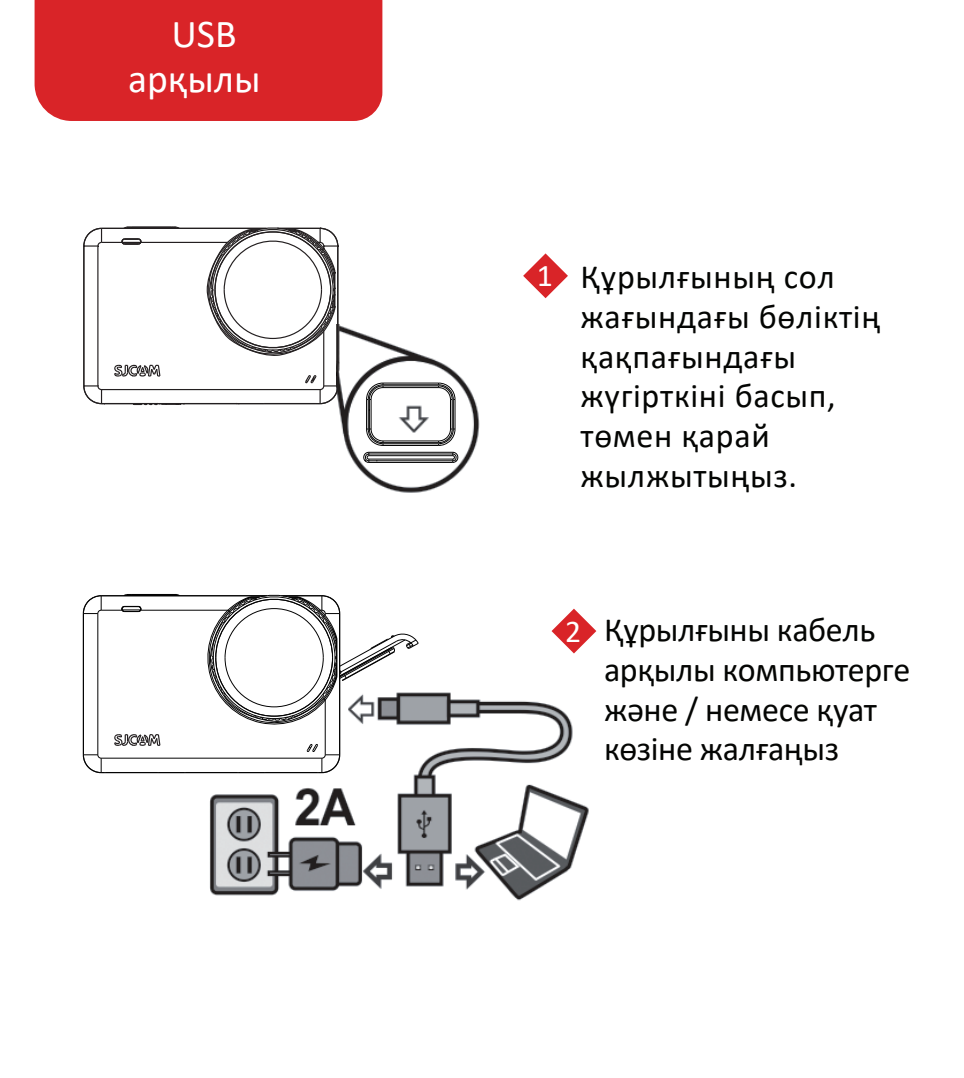
<style>
.page{position:relative;width:964px;height:1078px;background:#fff}
.page>*{position:absolute;margin:0;border:0;box-sizing:border-box;transform-origin:0 0}
.t1{font:39.6px/45.2px "Calibri";color:#fff;text-align:center}
.t2{font:34px/39.6px "Calibri";letter-spacing:.02em;color:#040503}
.t3{font:34px/39.6px "Calibri";letter-spacing:-.01em;color:#040503}
.t4{font:31.6px "Calibri";color:#fff}
</style>
<div class="page">
<img style="left:101px;top:653px;width:488px;height:248px">
<div style="left:35px;top:0;width:347px;height:121px;background:#d92428"></div>
<svg style="left:523px;top:253px;width:45px;height:45px"></svg>
<svg style="left:551px;top:608px;width:45px;height:45px"></svg>
<div style="left:98px;top:579px;width:249px;height:189px;background:#fff"></div>
<hr style="left:131px;top:593px;width:41px;height:2px;background:#030303">
<hr style="left:141px;top:609px;width:87px;height:1px;background:#030303">
<hr style="left:97px;top:613px;width:1px;height:141px;background:#030303">
<hr style="left:101px;top:757px;width:221px;height:1px;background:#030303">
<hr style="left:324px;top:699px;width:2px;height:55px;background:#030303">
<hr style="left:266px;top:771px;width:51px;height:2px;background:#030303">
<hr style="left:186px;top:771px;width:51px;height:2px;background:#030303">
<hr style="left:106px;top:771px;width:51px;height:2px;background:#030303">
<hr style="left:158px;top:771px;width:27px;height:2px;background:#030303">
<hr style="left:238px;top:771px;width:27px;height:2px;background:#030303">
<hr style="left:101px;top:595px;width:164px;height:1px;background:#030303">
<hr style="left:339px;top:613px;width:1px;height:141px;background:#030303">
<hr style="left:83px;top:613px;width:1px;height:141px;background:#030303">
<svg style="left:82px;top:753px;width:24px;height:20px"></svg>
<svg style="left:306px;top:743px;width:35px;height:30px"></svg>
<svg style="left:82px;top:593px;width:60px;height:21px"></svg>
<svg style="left:204px;top:594px;width:215px;height:134px"></svg>
<svg style="left:114px;top:734px;width:47px;height:12px"></svg>
<img style="left:336px;top:324px;width:144px;height:169px">
<hr style="left:323px;top:331px;width:1px;height:55px;background:#231f20">
<hr style="left:97px;top:246px;width:2px;height:140px;background:#231f20">
<hr style="left:141px;top:242px;width:86px;height:1px;background:#231f20">
<hr style="left:102px;top:389px;width:218px;height:1px;background:#231f20">
<hr style="left:83px;top:246px;width:2px;height:140px;background:#231f20">
<svg style="left:83px;top:384px;width:24px;height:21px"></svg>
<hr style="left:83px;top:246px;width:1px;height:140px;background:#231f20">
<hr style="left:102px;top:227px;width:164px;height:2px;background:#231f20">
<hr style="left:337px;top:246px;width:1px;height:140px;background:#231f20">
<hr style="left:104px;top:403px;width:55px;height:1px;background:#231f20">
<hr style="left:183px;top:403px;width:55px;height:1px;background:#231f20">
<svg style="left:236px;top:402px;width:27px;height:2px"></svg>
<hr style="left:263px;top:403px;width:55px;height:1px;background:#231f20">
<svg style="left:304px;top:374px;width:35px;height:31px"></svg>
<hr style="left:131px;top:226px;width:41px;height:2px;background:#231f20">
<svg style="left:114px;top:364px;width:47px;height:13px"></svg>
<svg style="left:132px;top:402px;width:54px;height:4px"></svg>
<svg style="left:204px;top:227px;width:135px;height:132px"></svg>
<svg style="left:83px;top:226px;width:59px;height:21px"></svg>
<div style="left:355px;top:383px;width:112px;height:86px;background:#fff;border-radius:26px"></div>
<hr style="left:369px;top:461px;width:84px;height:2px;background:#030303">
<hr style="left:369px;top:455px;width:84px;height:1px;background:#030303">
<hr style="left:369px;top:458px;width:84px;height:1px;background:#030303">
<hr style="left:369px;top:451px;width:84px;height:2px;background:#030303">
<hr style="left:383px;top:382px;width:55px;height:1px;background:#030303">
<hr style="left:383px;top:444px;width:55px;height:2px;background:#030303">
<hr style="left:369px;top:453px;width:84px;height:1px;background:#030303">
<hr style="left:383px;top:443px;width:55px;height:1px;background:#030303">
<hr style="left:366px;top:399px;width:1px;height:30px;background:#030303">
<hr style="left:368px;top:399px;width:1px;height:30px;background:#030303">
<hr style="left:383px;top:384px;width:55px;height:1px;background:#030303">
<hr style="left:454px;top:399px;width:2px;height:30px;background:#030303">
<hr style="left:453px;top:399px;width:1px;height:30px;background:#030303">
<hr style="left:370px;top:399px;width:2px;height:30px;background:#030303">
<hr style="left:383px;top:387px;width:55px;height:1px;background:#030303">
<hr style="left:369px;top:399px;width:1px;height:30px;background:#030303">
<hr style="left:383px;top:440px;width:55px;height:1px;background:#030303">
<hr style="left:383px;top:442px;width:55px;height:1px;background:#030303">
<hr style="left:450px;top:399px;width:1px;height:30px;background:#030303">
<hr style="left:451px;top:399px;width:2px;height:30px;background:#030303">
<hr style="left:383px;top:385px;width:55px;height:1px;background:#030303">
<hr style="left:369px;top:460px;width:84px;height:1px;background:#030303">
<svg style="left:438px;top:428px;width:20px;height:35px"></svg>
<svg style="left:438px;top:382px;width:18px;height:18px"></svg>
<svg style="left:366px;top:382px;width:18px;height:18px"></svg>
<svg style="left:362px;top:428px;width:22px;height:35px"></svg>
<img style="left:398px;top:405px;width:31px;height:28px">
<p class="t1" style="left:128px;top:10px;width:134px">USB арқылы</p>
<p class="t4" style="left:537px;top:254px;width:18px">1</p>
<p class="t2" style="left:580px;top:256px;width:301px">Құрылғының сол жағындағы бөліктің қақпағындағы жүгірткіні басып, төмен қарай жылжытыңыз.</p>
<p class="t4" style="left:565px;top:609px;width:18px">2</p>
<p class="t3" style="left:604px;top:609px;width:308px">Құрылғыны кабель арқылы компьютерге және / немесе қуат көзіне жалғаңыз</p>
</div>
